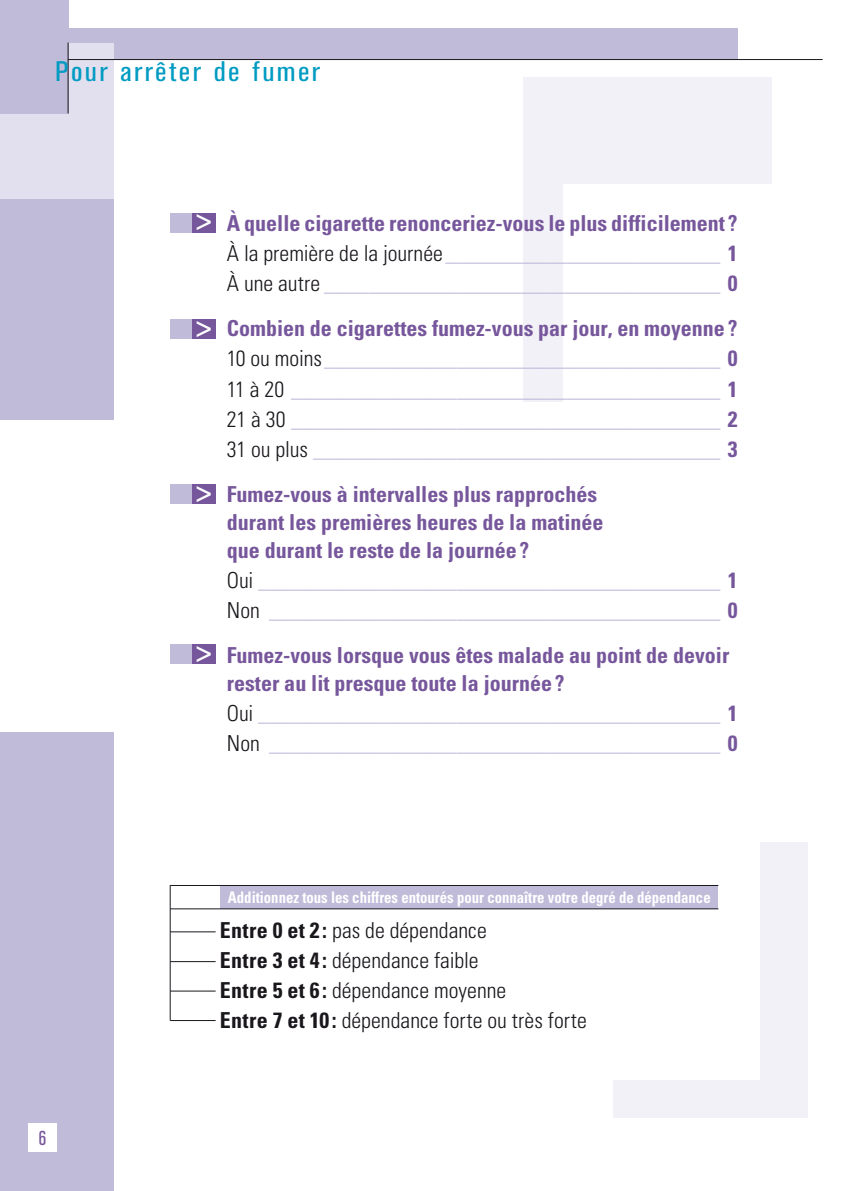
<style>
.page{position:relative;width:851px;height:1191px;background:#fff}
.page>*{position:absolute;margin:0;border:0;box-sizing:border-box;transform-origin:0 0}
.t1{font:condensed 28px "Akzidenz Grotesk BE";letter-spacing:.075em;color:#009bc2;scale:1.15 1}
.t2{font:500 condensed 28px "Akzidenz Grotesk BE";color:#fff}
.t3{font:300 condensed 22px/30px "Univers";color:#c1bbda;text-align:justify}
.t4{font:700 condensed 22px/28px "Univers";color:#77579c}
.t5{font:300 condensed 22px/30px "Univers";color:#1a171c}
.t6{font:condensed 20px "Akzidenz Grotesk BE";color:#77579c}
.t7{font:700 condensed 16px "Univers";color:#fff;scale:.92 1}
.s1{font-weight:700;color:#77579c}
.s2{color:#1a171c}
.s3{font-weight:700}
</style>
<div class="page">
<div style="left:0;top:45px;width:113px;height:1146px;background:#c1bbda"></div>
<div style="left:0;top:420px;width:125px;height:311px;background:#fff"></div>
<div style="left:0;top:28px;width:737px;height:32px;background:#c1bbda"></div>
<div style="left:0;top:43px;width:113px;height:155px;background:#e2dfee"></div>
<div style="left:0;top:0;width:68px;height:113px;background:#c1bbda"></div>
<hr style="left:68px;top:43px;width:1px;height:70px;background:#1a171c">
<hr style="left:68px;top:59px;width:754px;height:1px;background:#1a171c">
<hr style="left:850px;top:420px;width:1px;height:311px;background:#c1bbda">
<div style="left:523px;top:77px;width:248px;height:324px;background:#f3f1f8"></div>
<div style="left:562px;top:184px;width:225px;height:324px;background:#fff"></div>
<div style="left:613px;top:842px;width:194px;height:275px;background:#f3f1f8"></div>
<div style="left:610px;top:797px;width:150px;height:282px;background:#fff"></div>
<div style="left:191px;top:213px;width:24px;height:19px;background:#77579c"></div>
<div style="left:170px;top:213px;width:21px;height:19px;background:#c1bbda"></div>
<div style="left:191px;top:319px;width:24px;height:20px;background:#77579c"></div>
<div style="left:170px;top:319px;width:21px;height:20px;background:#c1bbda"></div>
<div style="left:191px;top:484px;width:24px;height:20px;background:#77579c"></div>
<div style="left:170px;top:484px;width:21px;height:20px;background:#c1bbda"></div>
<div style="left:191px;top:644px;width:24px;height:20px;background:#77579c"></div>
<div style="left:170px;top:644px;width:21px;height:20px;background:#c1bbda"></div>
<hr style="left:170px;top:885px;width:1px;height:135px;background:#1a171c">
<hr style="left:170px;top:931px;width:45px;height:1px;background:#1a171c">
<hr style="left:170px;top:961px;width:45px;height:1px;background:#1a171c">
<hr style="left:170px;top:990px;width:45px;height:1px;background:#1a171c">
<hr style="left:170px;top:1020px;width:45px;height:1px;background:#1a171c">
<div style="left:220px;top:886px;width:498px;height:22px;background:#c1bbda"></div>
<hr style="left:170px;top:908px;width:548px;height:1px;background:#1a171c">
<hr style="left:170px;top:885px;width:548px;height:1px;background:#1a171c">
<div style="left:28px;top:1123px;width:29px;height:28px;background:#fff"></div>
<p class="t1" style="left:55px;top:55px;width:231px">Pour arrêter de fumer</p>
<p class="t2" style="left:197px;top:207px;width:15px">&gt;</p>
<p class="t2" style="left:197px;top:314px;width:15px">&gt;</p>
<p class="t2" style="left:197px;top:478px;width:15px">&gt;</p>
<p class="t2" style="left:197px;top:639px;width:15px">&gt;</p>
<p class="t3" style="left:227px;top:209px;width:512px"><span class="s1">À quelle cigarette renonceriez-vous le plus difficilement ?<br></span><span class="s2">À la première de la journée</span>_________________________ <span class="s1">1<br></span><span class="s2">À une autre</span> ____________________________________ <span class="s1">0</span></p>
<p class="t3" style="left:227px;top:314px;width:512px"><span class="s1">Combien de cigarettes fumez-vous par jour, en moyenne ?<br></span><span class="s2">10 ou moins</span>____________________________________ <span class="s1">0<br></span><span class="s2">11 à 20</span> _______________________________________ <span class="s1">1<br></span><span class="s2">21 à 30</span> _______________________________________ <span class="s1">2<br></span><span class="s2">31 ou plus</span> _____________________________________ <span class="s1">3</span></p>
<p class="t4" style="left:227px;top:479px;width:378px">Fumez-vous à intervalles plus rapprochés durant les premières heures de la matinée que durant le reste de la journée?</p>
<p class="t3" style="left:227px;top:565px;width:512px"><span class="s2">Oui</span> __________________________________________ <span class="s1">1<br></span><span class="s2">Non</span> _________________________________________ <span class="s1">0</span></p>
<p class="t4" style="left:227px;top:641px;width:504px">Fumez-vous lorsque vous êtes malade au point de devoir rester au lit presque toute la journée ?</p>
<p class="t3" style="left:227px;top:698px;width:512px"><span class="s2">Oui</span> __________________________________________ <span class="s1">1<br></span><span class="s2">Non</span> _________________________________________ <span class="s1">0</span></p>
<p class="t6" style="left:39px;top:1126px;width:9px">6</p>
<p class="t7" style="left:228px;top:887px;width:526px">Additionnez tous les chiffres entourés pour connaître votre degré de dépendance</p>
<p class="t5" style="left:220px;top:915px;width:368px"><span class="s3">Entre 0 et 2 :</span> pas de dépendance<br><span class="s3">Entre 3 et 4 :</span> dépendance faible<br><span class="s3">Entre 5 et 6 :</span> dépendance moyenne<br><span class="s3">Entre 7 et 10 :</span> dépendance forte ou très forte</p>
</div>
